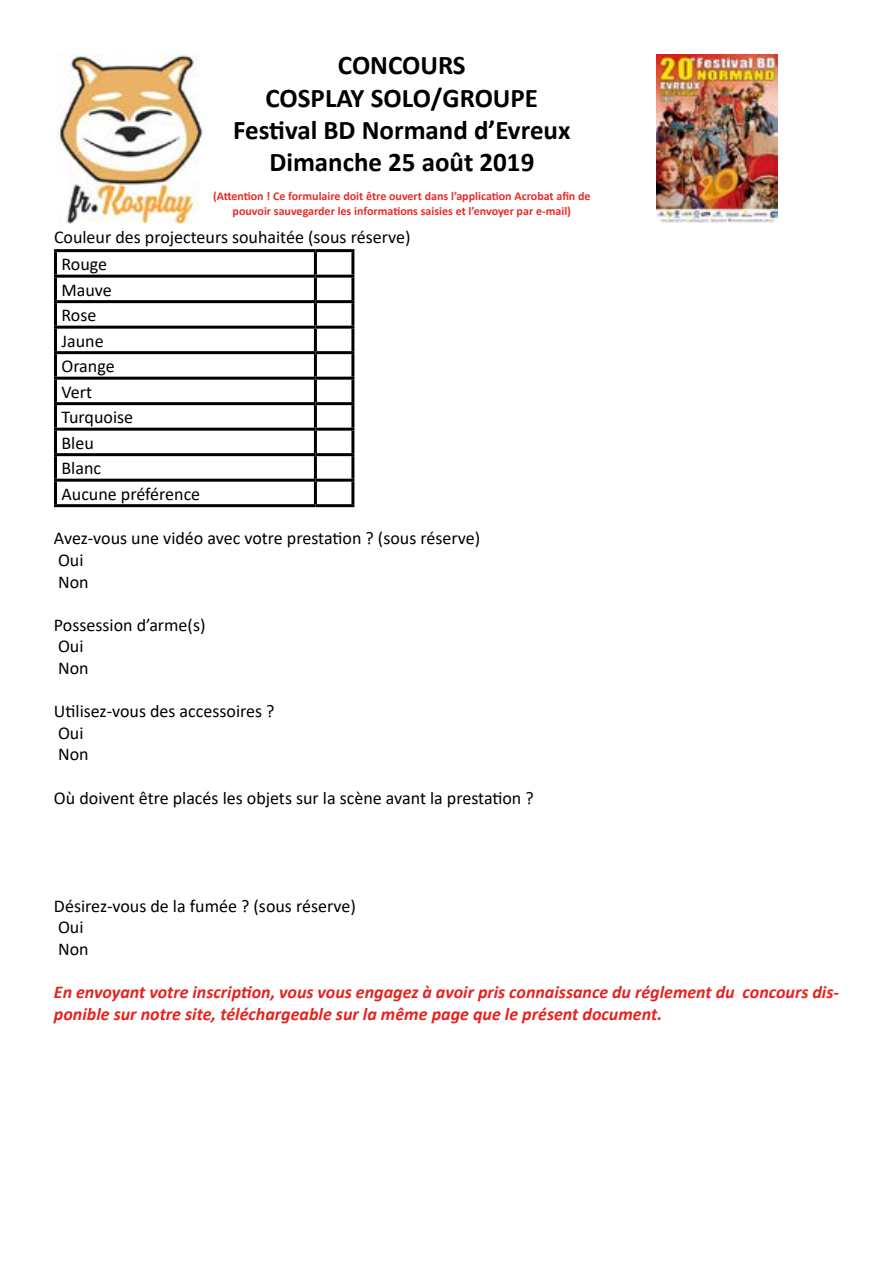
<style>
.page{position:relative;width:893px;height:1263px;background:#fff}
.page>*{position:absolute;margin:0;border:0;box-sizing:border-box;transform-origin:0 0}
.t1{font:700 27px/32.4px "Calibri";color:#000;text-align:center}
.t2{font:18px/25.7px "Calibri";color:#000}
.t3{font:italic 700 18px/21.6px "Calibri";color:#e5231f}
.t4{font:700 12px/14.4px "Calibri";color:#e62d2b;text-align:center}
</style>
<div class="page">
<hr style="left:54px;top:249px;width:261px;height:3px;background:#000">
<hr style="left:54px;top:252px;width:3px;height:23px;background:#000">
<hr style="left:315px;top:249px;width:39px;height:3px;background:#000">
<hr style="left:314px;top:252px;width:3px;height:23px;background:#000">
<hr style="left:351px;top:252px;width:3px;height:23px;background:#000">
<hr style="left:54px;top:275px;width:261px;height:3px;background:#000">
<hr style="left:54px;top:278px;width:3px;height:22px;background:#000">
<hr style="left:315px;top:275px;width:39px;height:3px;background:#000">
<hr style="left:314px;top:278px;width:3px;height:22px;background:#000">
<hr style="left:351px;top:278px;width:3px;height:22px;background:#000">
<hr style="left:54px;top:300px;width:261px;height:3px;background:#000">
<hr style="left:54px;top:303px;width:3px;height:23px;background:#000">
<hr style="left:315px;top:300px;width:39px;height:3px;background:#000">
<hr style="left:314px;top:303px;width:3px;height:23px;background:#000">
<hr style="left:351px;top:303px;width:3px;height:23px;background:#000">
<hr style="left:54px;top:326px;width:261px;height:3px;background:#000">
<hr style="left:54px;top:329px;width:3px;height:22px;background:#000">
<hr style="left:315px;top:326px;width:39px;height:3px;background:#000">
<hr style="left:314px;top:329px;width:3px;height:22px;background:#000">
<hr style="left:351px;top:329px;width:3px;height:22px;background:#000">
<hr style="left:54px;top:351px;width:261px;height:3px;background:#000">
<hr style="left:54px;top:354px;width:3px;height:23px;background:#000">
<hr style="left:315px;top:351px;width:39px;height:3px;background:#000">
<hr style="left:314px;top:354px;width:3px;height:23px;background:#000">
<hr style="left:351px;top:354px;width:3px;height:23px;background:#000">
<hr style="left:54px;top:377px;width:261px;height:3px;background:#000">
<hr style="left:54px;top:380px;width:3px;height:22px;background:#000">
<hr style="left:315px;top:377px;width:39px;height:3px;background:#000">
<hr style="left:314px;top:380px;width:3px;height:22px;background:#000">
<hr style="left:351px;top:380px;width:3px;height:22px;background:#000">
<hr style="left:54px;top:402px;width:261px;height:3px;background:#000">
<hr style="left:54px;top:405px;width:3px;height:23px;background:#000">
<hr style="left:315px;top:402px;width:39px;height:3px;background:#000">
<hr style="left:314px;top:405px;width:3px;height:23px;background:#000">
<hr style="left:351px;top:405px;width:3px;height:23px;background:#000">
<hr style="left:54px;top:428px;width:261px;height:3px;background:#000">
<hr style="left:54px;top:431px;width:3px;height:22px;background:#000">
<hr style="left:315px;top:428px;width:39px;height:3px;background:#000">
<hr style="left:314px;top:431px;width:3px;height:22px;background:#000">
<hr style="left:351px;top:431px;width:3px;height:22px;background:#000">
<hr style="left:54px;top:453px;width:261px;height:3px;background:#000">
<hr style="left:54px;top:456px;width:3px;height:23px;background:#000">
<hr style="left:315px;top:453px;width:39px;height:3px;background:#000">
<hr style="left:314px;top:456px;width:3px;height:23px;background:#000">
<hr style="left:351px;top:456px;width:3px;height:23px;background:#000">
<hr style="left:54px;top:479px;width:261px;height:3px;background:#000">
<hr style="left:54px;top:482px;width:3px;height:22px;background:#000">
<hr style="left:315px;top:479px;width:39px;height:3px;background:#000">
<hr style="left:314px;top:482px;width:3px;height:22px;background:#000">
<hr style="left:351px;top:482px;width:3px;height:22px;background:#000">
<hr style="left:54px;top:504px;width:261px;height:3px;background:#000">
<hr style="left:315px;top:504px;width:39px;height:3px;background:#000">
<img style="left:56px;top:54px;width:147px;height:169px">
<img style="left:656px;top:54px;width:122px;height:169px">
<h1 class="t1" style="left:233px;top:49px;width:339px">CONCOURS<br>COSPLAY SOLO/GROUPE<br>Festival BD Normand d’Evreux<br>Dimanche 25 août 2019</h1>
<p class="t4" style="left:213px;top:189px;width:379px">(Attention ! Ce formulaire doit être ouvert dans l’application Acrobat afin de pouvoir sauvegarder les informations saisies et l’envoyer par e-mail)</p>
<p class="t2" style="left:62px;top:224px;width:350px;text-indent:-8px">Couleur des projecteurs souhaitée (sous réserve)<br>Rouge<br>Mauve<br>Rose<br>Jaune<br>Orange<br>Vert<br>Turquoise<br>Bleu<br>Blanc<br>Aucune préférence</p>
<p class="t2" style="left:54px;top:527px;width:428px;line-height:21.6px">Avez-vous une vidéo avec votre prestation ? (sous réserve)<br>Oui<br>Non</p>
<p class="t2" style="left:54px;top:614px;width:153px;line-height:21.6px">Possession d’arme(s)<br>Oui<br>Non</p>
<p class="t2" style="left:54px;top:700px;width:222px;line-height:21.6px">Utilisez-vous des accessoires ?<br>Oui<br>Non</p>
<p class="t2" style="left:54px;top:784px;width:481px">Où doivent être placés les objets sur la scène avant la prestation ?</p>
<p class="t2" style="left:54px;top:894px;width:303px;line-height:21.6px">Désirez-vous de la fumée ? (sous réserve)<br>Oui<br>Non</p>
<p class="t3" style="left:54px;top:981px;width:786px">En envoyant votre inscription, vous vous engagez à avoir pris connaissance du réglement du concours dis&shy;ponible sur notre site, téléchargeable sur la même page que le présent document.</p>
</div>
